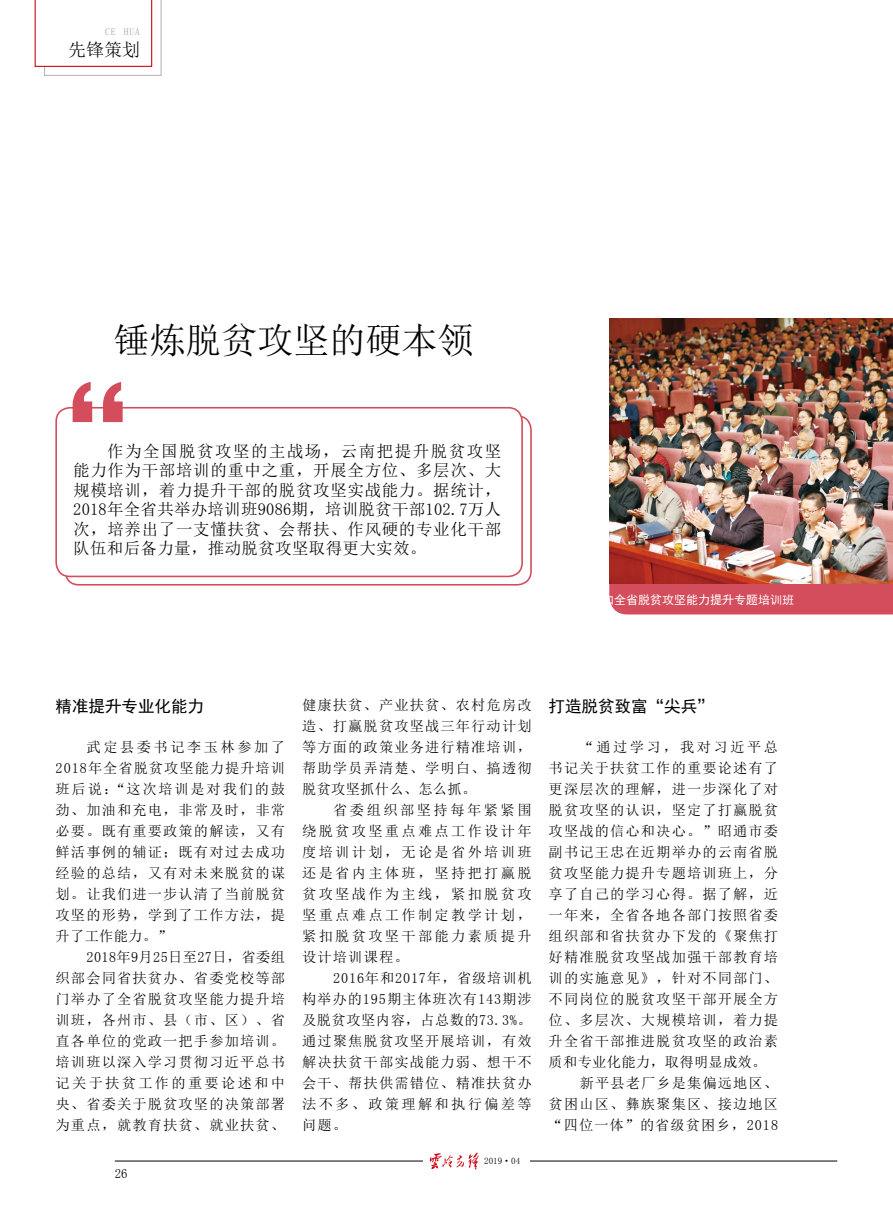
<style>
.page{position:relative;width:893px;height:1212px;background:#fff}
.page>*{position:absolute;margin:0;border:0;box-sizing:border-box;transform-origin:0 0}
.t1{font:36px "Sim Sun";color:#000}
.t2{font:18px "Sim Sun";color:#000}
.t3{font:16.5px/19.5px "Sim Sun";letter-spacing:.02em;color:#000;text-align:justify}
.t4{font:16.5px "Sim Hei";color:#000}
.t5{font:14.25px/21px "Sim Sun";letter-spacing:.08em;color:#000;text-align:justify}
.t6{font:14.25px "Sim Sun";letter-spacing:.02em;color:#000}
.t7{font:14.25px "Sim Sun";letter-spacing:.175em;color:#000}
.t8{font:12.75px "Sim Sun";color:#000}
.t9{font:12px "Sim Hei";color:#fff}
.t10{font:9.6px "Sim Sun";color:#9fa0a0}
.t11{font:9px "Sim Sun";color:#000}
</style>
<div class="page">
<hr style="left:115px;top:1161px;width:722px;height:1px;background:#000">
<div style="left:423px;top:1152px;width:106px;height:17px;background:#fff"></div>
<svg style="left:430px;top:1152px;width:48px;height:17px"></svg>
<svg style="left:35px;top:0;width:127px;height:76px"></svg>
<div style="left:609px;top:584px;width:284px;height:30px;background:#d44d5c"></div>
<div style="left:64px;top:415px;width:468px;height:170px;border:2px solid #d44d5c;border-radius:14px"></div>
<div style="left:56px;top:408px;width:466px;height:168px;background:#fff;border-radius:14px"></div>
<div style="left:55px;top:407px;width:468px;height:170px;border:2px solid #d44d5c;border-radius:14px"></div>
<svg style="left:73px;top:382px;width:50px;height:40px"></svg>
<img style="left:609px;top:318px;width:284px;height:266px">
<p class="t10" style="left:105px;top:26px;width:36px">CE HUA</p>
<p class="t2" style="left:68px;top:40px;width:73px">先锋策划</p>
<h1 class="t1" style="left:114px;top:322px;width:362px">锤炼脱贫攻坚的硬本领</h1>
<p class="t3" style="left:73px;top:441px;width:430px;text-indent:34px">作为全国脱贫攻坚的主战场，云南把提升脱贫攻坚能力作为干部培训的重中之重，开展全方位、多层次、大规模培训，着力提升干部的脱贫攻坚实战能力。据统计，2018年全省共举办培训班9086期，培训脱贫干部102.7万人次，培养出了一支懂扶贫、会帮扶、作风硬的专业化干部队伍和后备力量，推动脱贫攻坚取得更大实效。</p>
<p class="t9" style="left:566px;top:593px;width:229px">学员参加全省脱贫攻坚能力提升专题培训班</p>
<p class="t4" style="left:56px;top:697px;width:150px">精准提升专业化能力</p>
<p class="t5" style="left:56px;top:736px;width:231px;text-indent:31px">武定县委书记李玉林参加了2018年全省脱贫攻坚能力提升培训班后说：“这次培训是对我们的鼓劲、加油和充电，非常及时，非常必要。既有重要政策的解读，又有鲜活事例的辅证；既有对过去成功经验的总结，又有对未来脱贫的谋划。让我们进一步认清了当前脱贫攻坚的形势，学到了工作方法，提升了工作能力。”</p>
<p class="t5" style="left:56px;top:946px;width:231px;text-indent:31px">2018年9月25日至27日，省委组织部会同省扶贫办、省委党校等部门举办了全省脱贫攻坚能力提升培训班，各州市、县（市、区）、省直各单位的党政一把手参加培训。培训班以深入学习贯彻习近平总书记关于扶贫工作的重要论述和中央、省委关于脱贫攻坚的决策部署为重点，就教育扶贫、就业扶贫、</p>
<p class="t8" style="left:115px;top:1166px;width:14px">26</p>
<p class="t5" style="left:302px;top:694px;width:231px">健康扶贫、产业扶贫、农村危房改造、打赢脱贫攻坚战三年行动计划等方面的政策业务进行精准培训，帮助学员弄清楚、学明白、搞透彻脱贫攻坚抓什么、怎么抓。</p>
<p class="t5" style="left:302px;top:799px;width:231px;text-indent:31px">省委组织部坚持每年紧紧围绕脱贫攻坚重点难点工作设计年度培训计划，无论是省外培训班还是省内主体班，坚持把打赢脱贫攻坚战作为主线，紧扣脱贫攻坚重点难点工作制定教学计划，紧扣脱贫攻坚干部能力素质提升设计培训课程。</p>
<p class="t5" style="left:302px;top:967px;width:231px;text-indent:31px">2016年和2017年，省级培训机构举办的195期主体班次有143期涉及脱贫攻坚内容，占总数的73.3%。通过聚焦脱贫攻坚开展培训，有效解决扶贫干部实战能力弱、想干不会干、帮扶供需错位、精准扶贫办法不多、政策理解和执行偏差等问题。</p>
<p class="t11" style="left:484px;top:1156px;width:37px">2019·04</p>
<p class="t4" style="left:549px;top:697px;width:166px">打造脱贫致富“尖兵”</p>
<p class="t7" style="left:580px;top:739px;width:200px">“通过学习，我对习近平总</p>
<p class="t5" style="left:549px;top:757px;width:231px">书记关于扶贫工作的重要论述有了</p>
<p class="t5" style="left:549px;top:778px;width:231px">更深层次的理解，进一步深化了对</p>
<p class="t5" style="left:549px;top:799px;width:231px">脱贫攻坚的认识，坚定了打赢脱贫</p>
<p class="t5" style="left:549px;top:820px;width:231px">攻坚战的信心和决心。”昭通市委</p>
<p class="t5" style="left:549px;top:841px;width:231px">副书记王忠在近期举办的云南省脱</p>
<p class="t5" style="left:549px;top:862px;width:231px">贫攻坚能力提升专题培训班上，分</p>
<p class="t5" style="left:549px;top:883px;width:231px">享了自己的学习心得。据了解，近</p>
<p class="t5" style="left:549px;top:904px;width:231px">一年来，全省各地各部门按照省委</p>
<p class="t5" style="left:549px;top:925px;width:231px">组织部和省扶贫办下发的《聚焦打</p>
<p class="t5" style="left:549px;top:946px;width:231px">好精准脱贫攻坚战加强干部教育培</p>
<p class="t5" style="left:549px;top:967px;width:231px">训的实施意见》，针对不同部门、</p>
<p class="t5" style="left:549px;top:988px;width:231px">不同岗位的脱贫攻坚干部开展全方</p>
<p class="t5" style="left:549px;top:1009px;width:231px">位、多层次、大规模培训，着力提</p>
<p class="t5" style="left:549px;top:1030px;width:231px">升全省干部推进脱贫攻坚的政治素</p>
<p class="t6" style="left:549px;top:1054px;width:219px">质和专业化能力，取得明显成效。</p>
<p class="t5" style="left:580px;top:1072px;width:200px">新平县老厂乡是集偏远地区、</p>
<p class="t5" style="left:549px;top:1093px;width:231px">贫困山区、彝族聚集区、接边地区</p>
<p class="t5" style="left:549px;top:1114px;width:231px">“四位一体”的省级贫困乡，2018</p>
</div>
